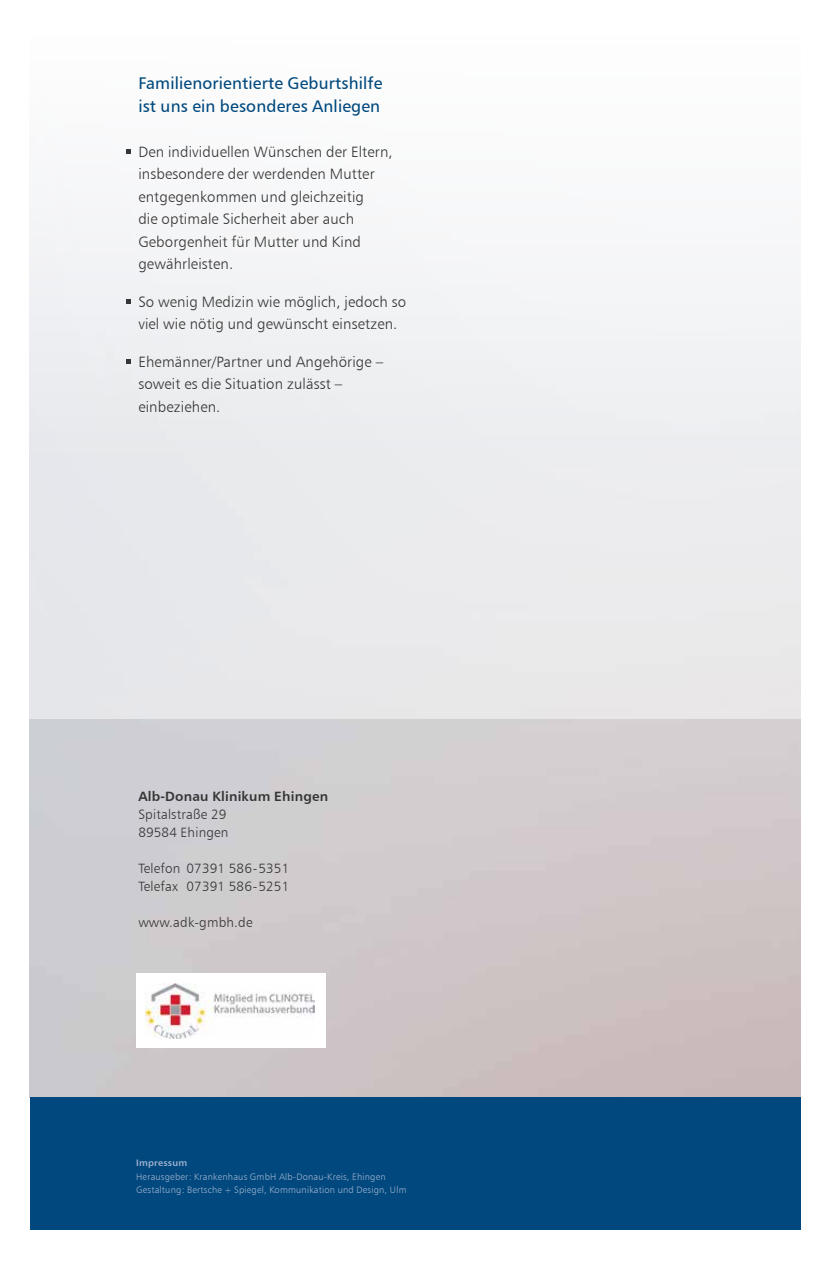
<style>
.page{position:relative;width:830px;height:1263px;background:#fff}
.page>*{position:absolute;margin:0;border:0;box-sizing:border-box;transform-origin:0 0}
.t1{font:16.8px/22.5px "Humanist 777 BT Roman B";letter-spacing:.01em;color:#00487d}
.t2{font:15px/22.5px "Humanist 777 BT Light B";letter-spacing:.01em;color:#373636}
.t3{font:13.5px/18px "Humanist 777 BT Light B";letter-spacing:.015em;color:#373636}
.t4{font:13.5px "Humanist 777 BT Bold B";letter-spacing:.015em;color:#373636}
.t5{font:9.3px/13.5px "Humanist 777 BT Light B";letter-spacing:.02em;color:#9fb1d0}
.t6{font:9.3px "Humanist 777 BT Bold B";letter-spacing:.02em;color:#9fb1d0}
</style>
<div class="page">
<div style="left:30px;top:1097px;width:769px;height:132px;background:#00487d"></div>
<svg style="left:29px;top:77px;width:772px;height:642px;fill:#edeef0"></svg>
<svg style="left:126px;top:150px;width:5px;height:4px"></svg>
<svg style="left:126px;top:300px;width:5px;height:4px"></svg>
<svg style="left:126px;top:359px;width:5px;height:5px"></svg>
<img style="left:145px;top:983px;width:170px;height:55px">
<p class="t1" style="left:138px;top:72px;width:245px">Familienorientierte Geburtshilfe ist uns ein besonderes Anliegen</p>
<p class="t2" style="left:138px;top:140px;width:256px">Den individuellen Wünschen der Eltern, insbesondere der werdenden Mutter entgegenkommen und gleichzeitig<br>die optimale Sicherheit aber auch<br>Geborgenheit für Mutter und Kind gewährleisten.</p>
<p class="t2" style="left:138px;top:290px;width:269px">So wenig Medizin wie möglich, jedoch so viel wie nötig und gewünscht einsetzen.</p>
<p class="t2" style="left:138px;top:350px;width:246px">Ehemänner/Partner und Angehörige – soweit es die Situation zulässt – einbeziehen.</p>
<p class="t4" style="left:138px;top:788px;width:191px">Alb-Donau Klinikum Ehingen</p>
<p class="t3" style="left:138px;top:805px;width:92px">Spitalstraße 29<br>89584 Ehingen</p>
<p class="t3" style="left:138px;top:859px;width:152px">Telefon 07391 586-5351<br>Telefax 07391 586-5251</p>
<p class="t3" style="left:138px;top:913px;width:116px">www.adk-gmbh.de</p>
<p class="t6" style="left:136px;top:1157px;width:52px">Impressum</p>
<p class="t5" style="left:136px;top:1170px;width:272px">Herausgeber: Krankenhaus GmbH Alb-Donau-Kreis, Ehingen<br>Gestaltung: Bertsche + Spiegel, Kommunikation und Design, Ulm</p>
</div>
